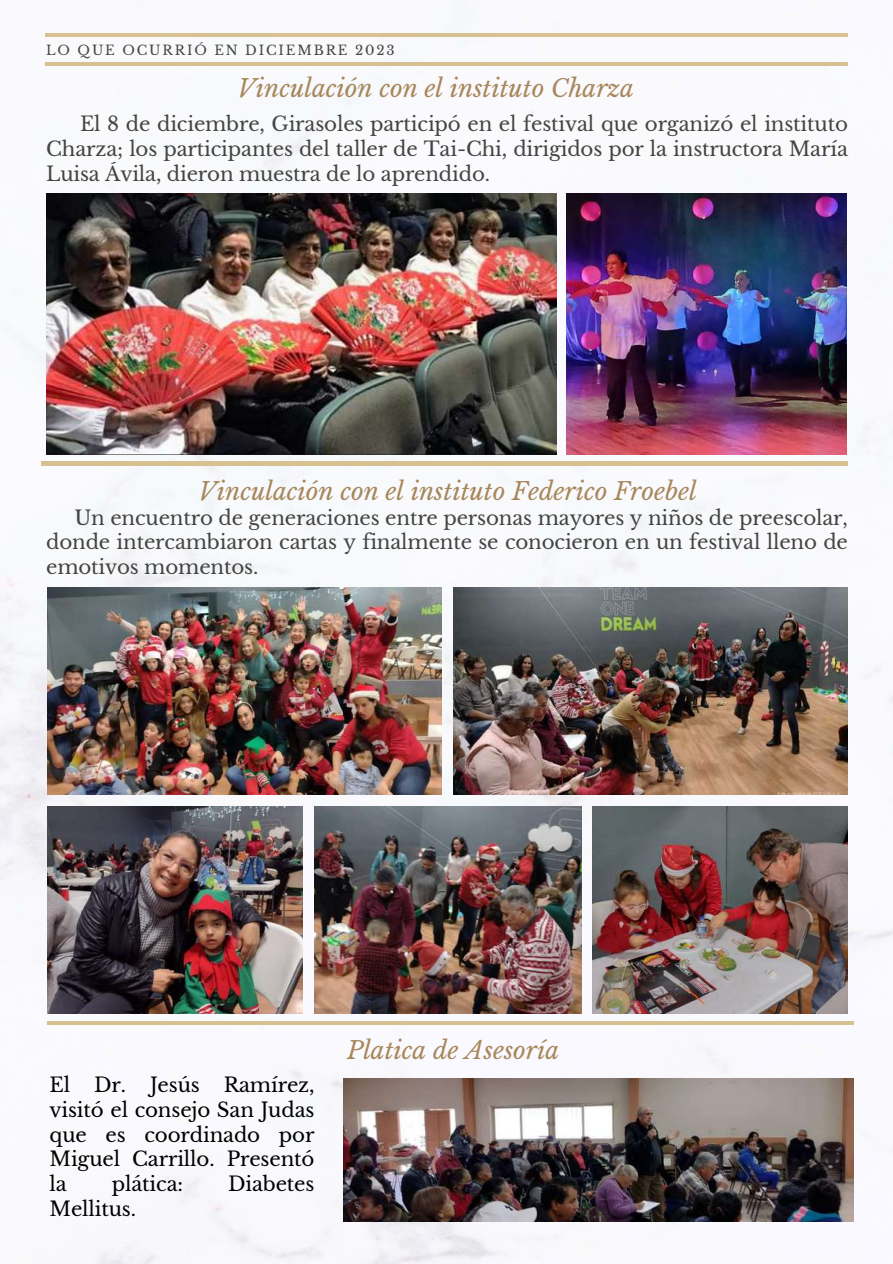
<style>
.page{position:relative;width:893px;height:1264px;background:#fff}
.page>*{position:absolute;margin:0;border:0;box-sizing:border-box;transform-origin:0 0}
.t1{font:italic 24.15px "Libre Baskerville";color:#a8875c}
.t2{font:19.8px/24.8px "Libre Baskerville";letter-spacing:-.01em;color:#444440;text-align:justify}
.t3{font:19.8px/24.8px "Libre Baskerville";letter-spacing:-.01em;color:#000;text-align:justify}
.t4{font:13.2px "Libre Baskerville";letter-spacing:.14em;color:#444440}
</style>
<div class="page">
<img style="left:0;top:4px;width:892px;height:1259px">
<img style="left:46px;top:193px;width:510px;height:261px">
<hr style="left:45px;top:62px;width:802px;height:4px;background:#d7c190">
<hr style="left:45px;top:33px;width:802px;height:3px;background:#d7c190">
<hr style="left:42px;top:462px;width:805px;height:3px;background:#d7c190">
<img style="left:566px;top:193px;width:280px;height:261px">
<img style="left:47px;top:588px;width:394px;height:207px">
<img style="left:454px;top:588px;width:393px;height:207px">
<img style="left:47px;top:806px;width:256px;height:207px">
<img style="left:314px;top:806px;width:267px;height:207px">
<img style="left:592px;top:806px;width:255px;height:207px">
<hr style="left:47px;top:1021px;width:806px;height:3px;background:#d7c190">
<img style="left:343px;top:1078px;width:510px;height:143px">
<p class="t4" style="left:46px;top:42px;width:350px">LO QUE OCURRIÓ EN DICIEMBRE 2023</p>
<p class="t1" style="left:238px;top:74px;width:398px">Vinculación con el instituto Charza</p>
<p class="t2" style="left:46px;top:112px;width:803px;text-indent:34px">El 8 de diciembre, Girasoles participó en el festival que organizó el instituto Charza; los participantes del taller de Tai-Chi, dirigidos por la instructora María Luisa Ávila, dieron muestra de lo aprendido.</p>
<p class="t1" style="left:199px;top:476px;width:499px">Vinculación con el instituto Federico Froebel</p>
<p class="t2" style="left:46px;top:505px;width:803px;text-indent:28px">Un encuentro de generaciones entre personas mayores y niños de preescolar, donde intercambiaron cartas y finalmente se conocieron en un festival lleno de emotivos momentos.</p>
<p class="t3" style="left:50px;top:1072px;width:266px">El Dr. Jesús Ramírez, visitó el consejo San Judas que es coordinado por Miguel Carrillo. Presentó la</p>
<p class="t3" style="left:112px;top:1171px;width:73px">plática:</p>
<p class="t3" style="left:228px;top:1171px;width:88px">Diabetes</p>
<p class="t3" style="left:50px;top:1196px;width:88px">Mellitus.</p>
<p class="t1" style="left:347px;top:1035px;width:213px">Platica de Asesoría</p>
</div>
